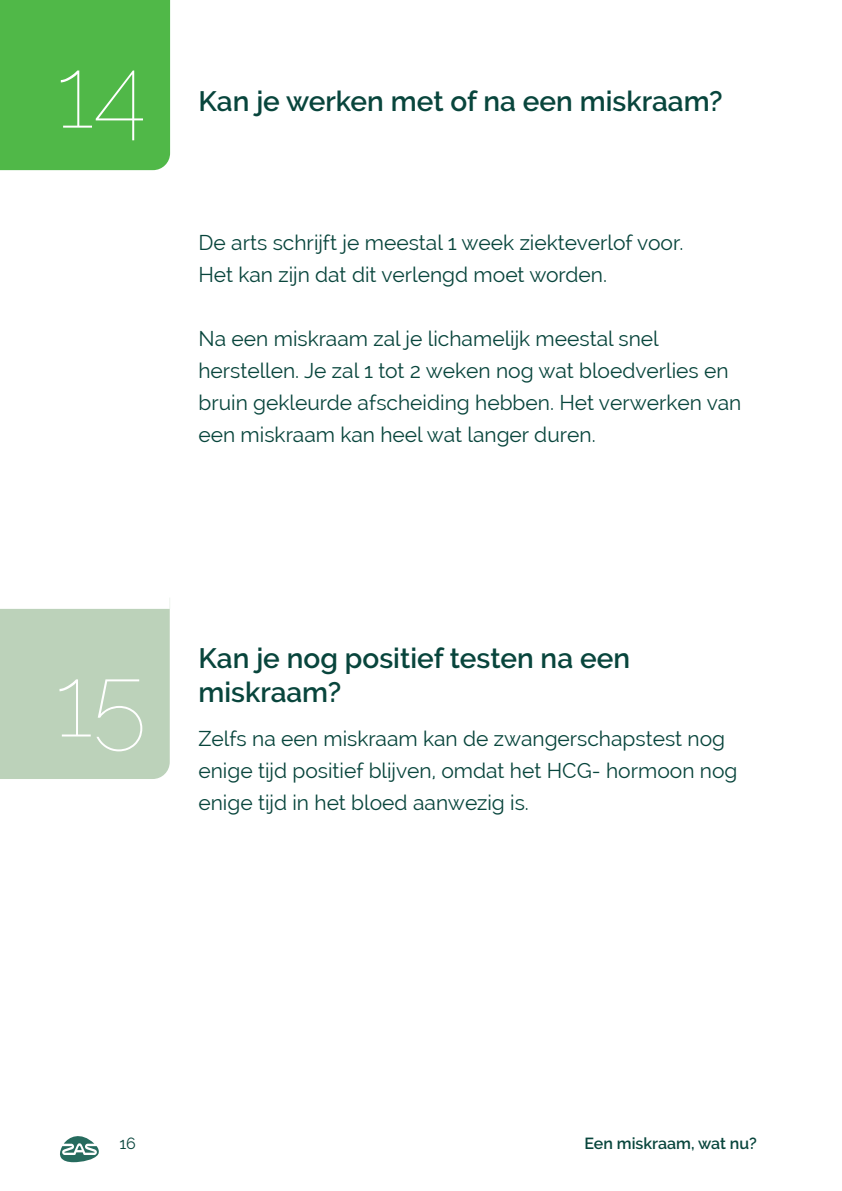
<style>
.page{position:relative;width:842px;height:1191px;background:#fff}
.page>*{position:absolute;margin:0;border:0;box-sizing:border-box;transform-origin:0 0}
.t1{font:100 100px "Raleway";color:#fff}
.t2{font:600 28px/33.6px "Raleway";color:#08453c}
.t3{font:21px/32px "Raleway";color:#08453c}
.t4{font:600 16px "Raleway";color:#08453c}
.t5{font:16px "Raleway";color:#08453c}
</style>
<div class="page">
<div style="left:0;top:0;width:170px;height:170px;background:#50b848"></div>
<div style="left:0;top:598px;width:170px;height:181px;background:#bcd2ba"></div>
<svg style="left:60px;top:1136px;width:39px;height:26px"></svg>
<h1 class="t1" style="left:56px;top:34px;width:91px">14</h1>
<h2 class="t2" style="left:198px;top:85px;width:526px">Kan je werken met of na een miskraam?</h2>
<p class="t3" style="left:198px;top:227px;width:486px">De arts schrijft je meestal 1 week ziekteverlof voor.<br>Het kan zijn dat dit verlengd moet worden.</p>
<p class="t3" style="left:198px;top:323px;width:544px">Na een miskraam zal je lichamelijk meestal snel herstellen. Je zal 1 tot 2 weken nog wat bloedverlies en bruin gekleurde afscheiding hebben. Het verwerken van een miskraam kan heel wat langer duren.</p>
<h1 class="t1" style="left:55px;top:642px;width:93px">15</h1>
<h2 class="t2" style="left:198px;top:641px;width:433px">Kan je nog positief testen na een miskraam?</h2>
<p class="t3" style="left:198px;top:723px;width:541px">Zelfs na een miskraam kan de zwangerschapstest nog enige tijd positief blijven, omdat het HCG- hormoon nog enige tijd in het bloed aanwezig is.</p>
<p class="t5" style="left:119px;top:1134px;width:18px">16</p>
<p class="t4" style="left:584px;top:1134px;width:174px">Een miskraam, wat nu?</p>
</div>
